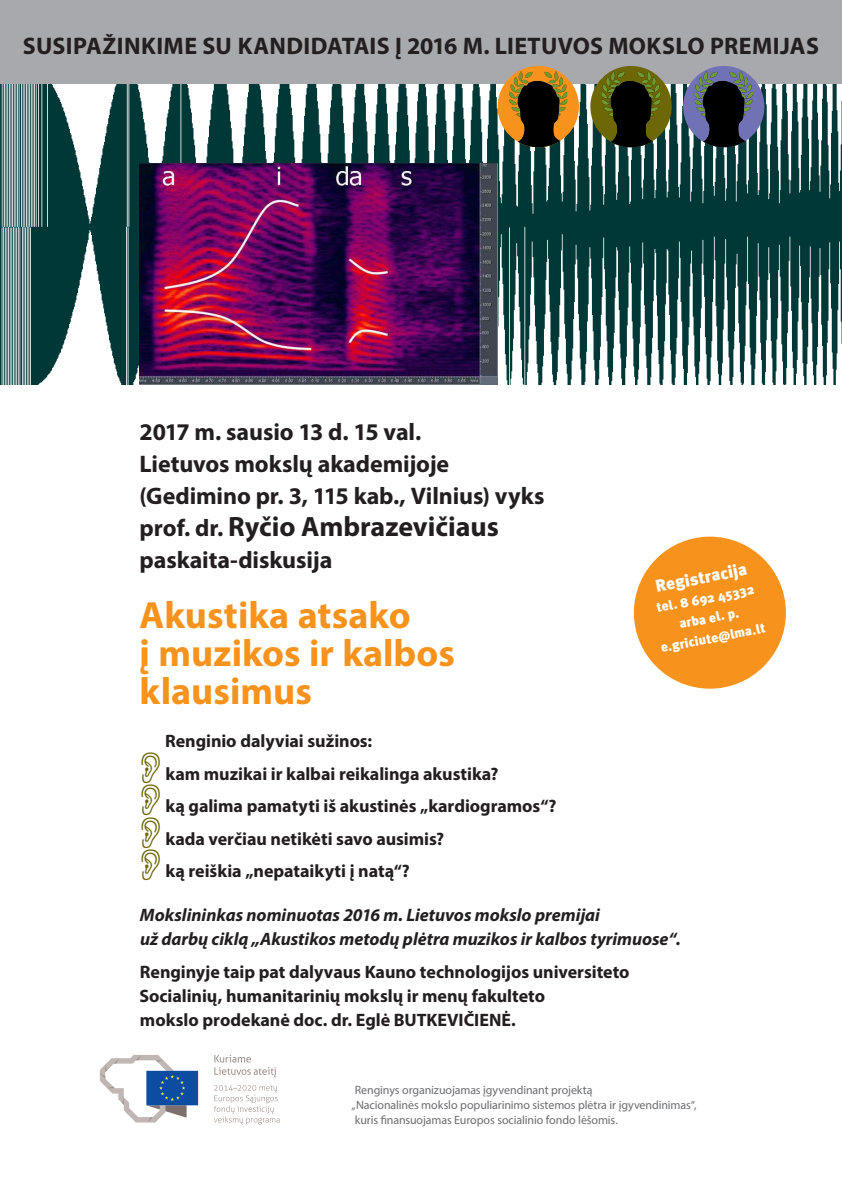
<style>
.page{position:relative;width:842px;height:1191px;background:#fff}
.page>*{position:absolute;margin:0;border:0;box-sizing:border-box;transform-origin:0 0}
.t1{font:700 38px/38px "Myriad Pro";color:#f7931d}
.t2{font:700 28px "Myriad Pro";color:#231f20}
.t3{font:700 24px/32px "Myriad Pro";letter-spacing:-.005em;color:#231f20}
.t4{font:700 24px "Myriad Pro";letter-spacing:.015em;color:#231f20}
.t5{font:700 18px/32.5px "Myriad Pro";letter-spacing:-.005em;color:#231f20}
.t6{font:italic 700 18px/24px "Myriad Pro";color:#231f20}
.t7{font:900 17px "Meta Pro";color:#fff}
.t8{font:900 13.3px/20px "Meta Pro";color:#fff;text-align:center}
.t9{font:12px/15px "Myriad Pro";letter-spacing:-.01em;color:#6c6d70}
.s1{font-size:24px}
</style>
<div class="page">
<img style="left:0;top:84px;width:842px;height:300px">
<div style="left:0;top:0;width:842px;height:84px;background:#a8a9ad"></div>
<div style="left:683px;top:66px;width:81px;height:81px;background:#7171b5;border-radius:50%"></div>
<img style="left:695px;top:71px;width:54px;height:10px">
<img style="left:691px;top:81px;width:65px;height:66px">
<div style="left:590px;top:66px;width:82px;height:81px;background:#6d6706;border-radius:50%"></div>
<img style="left:602px;top:71px;width:58px;height:10px">
<img style="left:598px;top:81px;width:66px;height:66px">
<div style="left:498px;top:66px;width:81px;height:81px;background:#f7931d;border-radius:50%"></div>
<img style="left:509px;top:71px;width:58px;height:10px">
<img style="left:505px;top:81px;width:66px;height:66px">
<svg style="left:100px;top:1055px;width:98px;height:67px"></svg>
<svg style="left:214px;top:1055px;width:66px;height:69px"></svg>
<div style="left:634px;top:536px;width:152px;height:152px;background:#f7931d;border-radius:50%"></div>
<img style="left:139px;top:164px;width:359px;height:220px">
<h3 class="t4" style="left:23px;top:30px;width:797px">SUSIPAŽINKIME SU KANDIDATAIS Į 2016 M. LIETUVOS MOKSLO PREMIJAS</h3>
<h3 class="t3" style="left:140px;top:415px;width:406px">2017 m. sausio 13 d. 15 val.<br>Lietuvos mokslų akademijoje (Gedimino pr. 3, 115 kab., Vilnius) vyks</h3>
<h2 class="t2" style="left:140px;top:508px;width:361px"><span class="s1">prof. dr.</span> Ryčio Ambrazevičiaus</h2>
<h3 class="t3" style="left:140px;top:543px;width:194px">paskaita-diskusija</h3>
<h1 class="t1" style="left:140px;top:595px;width:317px">Akustika atsako<br>į muzikos ir kalbos klausimus</h1>
<p class="t7" style="left:654px;top:576px;width:94px;rotate:-11deg">Registracija</p>
<p class="t8" style="left:651px;top:599px;width:108px;rotate:-11deg">tel. 8 692 45332 arba el. p. e.griciute@lma.lt</p>
<p class="t5" style="left:165px;top:724px;width:393px">Renginio dalyviai sužinos:<br>kam muzikai ir kalbai reikalinga akustika?<br>ką galima pamatyti iš akustinės „kardiogramos“? kada verčiau netikėti savo ausimis?<br>ką reiškia „nepataikyti į natą“?</p>
<p class="t6" style="left:140px;top:902px;width:542px">Mokslininkas nominuotas 2016 m. Lietuvos mokslo premijai<br>už darbų ciklą „Akustikos metodų plėtra muzikos ir kalbos tyrimuose“.</p>
<p class="t5" style="left:139px;top:959px;width:492px;line-height:24px">Renginyje taip pat dalyvaus Kauno technologijos universiteto<br>Socialinių, humanitarinių mokslų ir menų fakulteto<br>mokslo prodekanė doc. dr. Eglė BUTKEVIČIENĖ.</p>
<p class="t9" style="left:352px;top:1081px;width:346px">Renginys organizuojamas įgyvendinant projektą<br>„Nacionalinės mokslo populiarinimo sistemos plėtra ir įgyvendinimas“, kuris finansuojamas Europos socialinio fondo lėšomis.</p>
</div>
